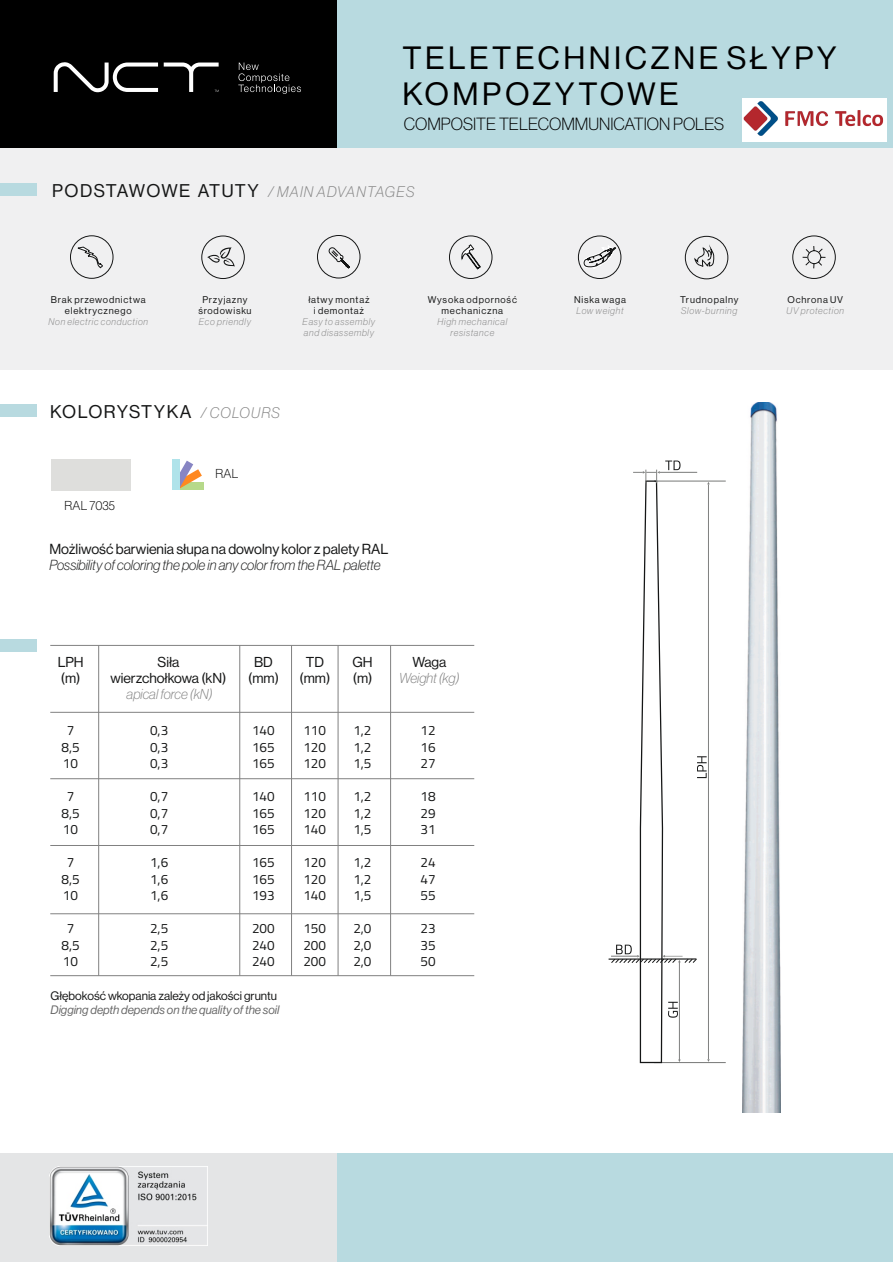
<style>
.page{position:relative;width:893px;height:1262px;background:#fff}
.page>*{position:absolute;margin:0;border:0;box-sizing:border-box;transform-origin:0 0}
.t1{font:31.5px/36px "N Haas Grotesk DS Pro 55 Rg";letter-spacing:.11em;color:#000}
.t2{font:18px "N Haas Grotesk DS Pro 55 Rg";letter-spacing:.08em;color:#151616}
.t3{font:17.25px "N Haas Grotesk DS Pro 35 X Lt";color:#000}
.t4{font:14.25px "N Haas Grotesk DS Pro 36 X Lt It";color:#151616}
.t5{font:14.25px "N Haas Grotesk DS Pro 55 Rg";color:#151616}
.t6{font:14.1px/16px "N Haas Grotesk DS Pro 55 Rg";color:#151616;text-align:center}
.t7{font:14.1px "N Haas Grotesk DS Pro 36 X Lt It";color:#838383}
.t8{font:14.1px "N Haas Grotesk DS Pro 36 X Lt It";letter-spacing:-.005em;color:#808080}
.t9{font:13.5px/16.5px "Titillium Web";color:#151616;text-align:justify}
.t10{font:12.6px "N Haas Grotesk DS Pro 35 X Lt";letter-spacing:.01em;color:#000}
.t11{font:12px "N Haas Grotesk DS Pro 56 It";color:#676767}
.t12{font:12px "N Haas Grotesk DS Pro 55 Rg";color:#151616}
.t13{font:9.6px/10.9px "N Haas Grotesk DS Pro 55 Rg";letter-spacing:.08em;color:#151616;text-align:center}
.t14{font:9.6px/10.6px "N Haas Grotesk DS Pro 36 X Lt It";letter-spacing:.08em;color:#838383}
.s1{font-family:"N Haas Grotesk DS Pro 36 X Lt It";font-size:15px;color:#838383}
</style>
<div class="page">
<img style="left:742px;top:402px;width:38px;height:710px">
<hr style="left:654px;top:1062px;width:71px;height:1px;background:#818281">
<hr style="left:654px;top:481px;width:71px;height:1px;background:#818281">
<hr style="left:608px;top:958px;width:88px;height:1px;background:#151616">
<svg style="left:610px;top:460px;width:99px;height:603px"></svg>
<div style="left:143px;top:0;width:749px;height:149px;background:#b8dae0"></div>
<div style="left:0;top:0;width:336px;height:149px;background:#000"></div>
<div style="left:0;top:149px;width:893px;height:221px;background:#f0f0f1"></div>
<div style="left:51px;top:459px;width:79px;height:32px;background:#dededc"></div>
<svg style="left:238px;top:63px;width:63px;height:31px"></svg>
<svg style="left:54px;top:62px;width:104px;height:30px"></svg>
<svg style="left:164px;top:63px;width:55px;height:29px"></svg>
<div style="left:0;top:183px;width:37px;height:13px;background:#b8dae0"></div>
<div style="left:0;top:405px;width:37px;height:12px;background:#b8dae0"></div>
<svg style="left:75px;top:246px;width:28px;height:24px"></svg>
<svg style="left:207px;top:247px;width:28px;height:19px"></svg>
<svg style="left:322px;top:242px;width:28px;height:27px"></svg>
<svg style="left:582px;top:244px;width:34px;height:27px"></svg>
<svg style="left:461px;top:244px;width:20px;height:26px"></svg>
<div style="left:70px;top:235px;width:43px;height:44px;border:1px solid #151616;border-radius:50%"></div>
<div style="left:201px;top:235px;width:44px;height:44px;border:1px solid #151616;border-radius:50%"></div>
<div style="left:317px;top:235px;width:43px;height:43px;border:1px solid #151616;border-radius:50%"></div>
<div style="left:449px;top:235px;width:43px;height:44px;border:1px solid #151616;border-radius:50%"></div>
<div style="left:578px;top:235px;width:43px;height:44px;border:1px solid #151616;border-radius:50%"></div>
<div style="left:685px;top:236px;width:43px;height:43px;border:1px solid #151616;border-radius:50%"></div>
<div style="left:792px;top:235px;width:43px;height:44px;border:1px solid #151616;border-radius:50%"></div>
<svg style="left:694px;top:245px;width:20px;height:22px"></svg>
<svg style="left:802px;top:246px;width:24px;height:23px"></svg>
<div style="left:0;top:1153px;width:893px;height:108px;background:#b8dae0"></div>
<div style="left:0;top:1153px;width:337px;height:108px;background:#e4e5e6"></div>
<img style="left:50px;top:1166px;width:157px;height:79px">
<div style="left:176px;top:482px;width:28px;height:8px;background:#b6d98a"></div>
<svg style="left:180px;top:460px;width:22px;height:29px"></svg>
<div style="left:173px;top:459px;width:7px;height:31px;background:#afe3ea"></div>
<hr style="left:50px;top:645px;width:424px;height:1px;background:#818181">
<hr style="left:50px;top:712px;width:424px;height:1px;background:#818181">
<hr style="left:50px;top:778px;width:424px;height:1px;background:#818181">
<hr style="left:98px;top:645px;width:1px;height:330px;background:#818181">
<div style="left:0;top:640px;width:37px;height:12px;background:#b8dae0"></div>
<hr style="left:50px;top:845px;width:424px;height:1px;background:#818181">
<hr style="left:50px;top:913px;width:424px;height:1px;background:#818181">
<hr style="left:50px;top:975px;width:424px;height:1px;background:#818181">
<hr style="left:291px;top:645px;width:1px;height:330px;background:#818181">
<hr style="left:239px;top:645px;width:1px;height:330px;background:#818181">
<hr style="left:337px;top:645px;width:1px;height:330px;background:#818181">
<hr style="left:390px;top:645px;width:1px;height:330px;background:#818181">
<img style="left:742px;top:99px;width:144px;height:43px">
<h1 class="t1" style="left:402px;top:42px;width:436px">TELETECHNICZNE SŁYPY<br>KOMPOZYTOWE</h1>
<p class="t3" style="left:404px;top:117px;width:322px">COMPOSITE TELECOMMUNICATION POLES</p>
<h2 class="t2" style="left:52px;top:183px;width:364px">PODSTAWOWE ATUTY <span class="s1">/ MAIN ADVANTAGES</span></h2>
<p class="t13" style="left:51px;top:295px;width:96px">Brak przewodnictwa elektrycznego</p>
<p class="t14" style="left:48px;top:317px;width:101px">Non electric conduction</p>
<p class="t13" style="left:198px;top:295px;width:55px">Przyjazny środowisku</p>
<p class="t14" style="left:199px;top:317px;width:53px">Eco priendly</p>
<p class="t13" style="left:308px;top:295px;width:63px">łatwy montaż i demontaż</p>
<p class="t14" style="left:302px;top:317px;width:74px">Easy to assembly and disassembly</p>
<h2 class="t2" style="left:50px;top:404px;width:231px">KOLORYSTYKA <span class="s1">/ COLOURS</span></h2>
<p class="t10" style="left:64px;top:500px;width:52px">RAL 7035</p>
<p class="t10" style="left:215px;top:468px;width:24px">RAL</p>
<p class="t5" style="left:49px;top:543px;width:340px">Możliwość barwienia słupa na dowolny kolor z palety RAL</p>
<p class="t4" style="left:49px;top:559px;width:332px">Possibility of coloring the pole in any color from the RAL palette</p>
<p class="t13" style="left:427px;top:295px;width:91px">Wysoka odporność mechaniczna</p>
<p class="t14" style="left:437px;top:317px;width:71px;text-align:center">High mechanical resistance</p>
<p class="t6" style="left:58px;top:655px;width:28px;text-align:left">LPH (m)</p>
<p class="t6" style="left:110px;top:655px;width:118px">Siła<br>wierzchołkowa (kN)</p>
<p class="t7" style="left:127px;top:688px;width:87px">apical force (kN)</p>
<p class="t6" style="left:248px;top:655px;width:32px">BD (mm)</p>
<p class="t6" style="left:299px;top:655px;width:32px">TD (mm)</p>
<p class="t6" style="left:352px;top:655px;width:22px;text-align:left">GH (m)</p>
<p class="t6" style="left:412px;top:655px;width:36px">Waga</p>
<p class="t8" style="left:399px;top:672px;width:62px">Weight (kg)</p>
<p class="t9" style="left:61px;top:722px;width:20px;text-align:center">7<br>8,5<br>10</p>
<p class="t9" style="left:61px;top:788px;width:20px;text-align:center">7<br>8,5<br>10</p>
<p class="t9" style="left:61px;top:854px;width:20px;text-align:center">7<br>8,5<br>10</p>
<p class="t9" style="left:61px;top:920px;width:20px;text-align:center">7<br>8,5<br>10</p>
<p class="t9" style="left:150px;top:722px;width:20px">0,3<br>0,3<br>0,3</p>
<p class="t9" style="left:150px;top:788px;width:20px">0,7<br>0,7<br>0,7</p>
<p class="t9" style="left:150px;top:854px;width:20px">1,6<br>1,6<br>1,6</p>
<p class="t9" style="left:150px;top:920px;width:20px">2,5<br>2,5<br>2,5</p>
<p class="t9" style="left:252px;top:722px;width:24px">140<br>165<br>165</p>
<p class="t9" style="left:252px;top:788px;width:24px">140<br>165<br>165</p>
<p class="t9" style="left:252px;top:854px;width:24px">165<br>165<br>193</p>
<p class="t9" style="left:252px;top:920px;width:24px">200<br>240<br>240</p>
<p class="t9" style="left:303px;top:722px;width:24px">110<br>120<br>120</p>
<p class="t9" style="left:303px;top:788px;width:24px">110<br>120<br>140</p>
<p class="t9" style="left:303px;top:854px;width:24px">120<br>120<br>140</p>
<p class="t9" style="left:303px;top:920px;width:24px">150<br>200<br>200</p>
<p class="t9" style="left:353px;top:722px;width:20px">1,2<br>1,2<br>1,5</p>
<p class="t9" style="left:353px;top:788px;width:20px">1,2<br>1,2<br>1,5</p>
<p class="t9" style="left:353px;top:854px;width:20px">1,2<br>1,2<br>1,5</p>
<p class="t9" style="left:353px;top:920px;width:20px">2,0<br>2,0<br>2,0</p>
<p class="t9" style="left:420px;top:722px;width:17px">12<br>16<br>27</p>
<p class="t9" style="left:420px;top:788px;width:17px">18<br>29<br>31</p>
<p class="t9" style="left:420px;top:854px;width:17px">24<br>47<br>55</p>
<p class="t9" style="left:420px;top:920px;width:17px">23<br>35<br>50</p>
<p class="t12" style="left:51px;top:991px;width:228px">Głębokość wkopania zależy od jakości gruntu</p>
<p class="t11" style="left:51px;top:1004px;width:230px">Digging depth depends on the quality of the soil</p>
<p class="t13" style="left:574px;top:295px;width:53px">Niska waga</p>
<p class="t14" style="left:576px;top:306px;width:49px">Low weight</p>
<p class="t13" style="left:680px;top:295px;width:60px">Trudnopalny</p>
<p class="t14" style="left:681px;top:306px;width:58px">Slow-burning</p>
<p class="t13" style="left:787px;top:295px;width:57px">Ochrona UV</p>
<p class="t14" style="left:786px;top:306px;width:59px">UV protection</p>
</div>
